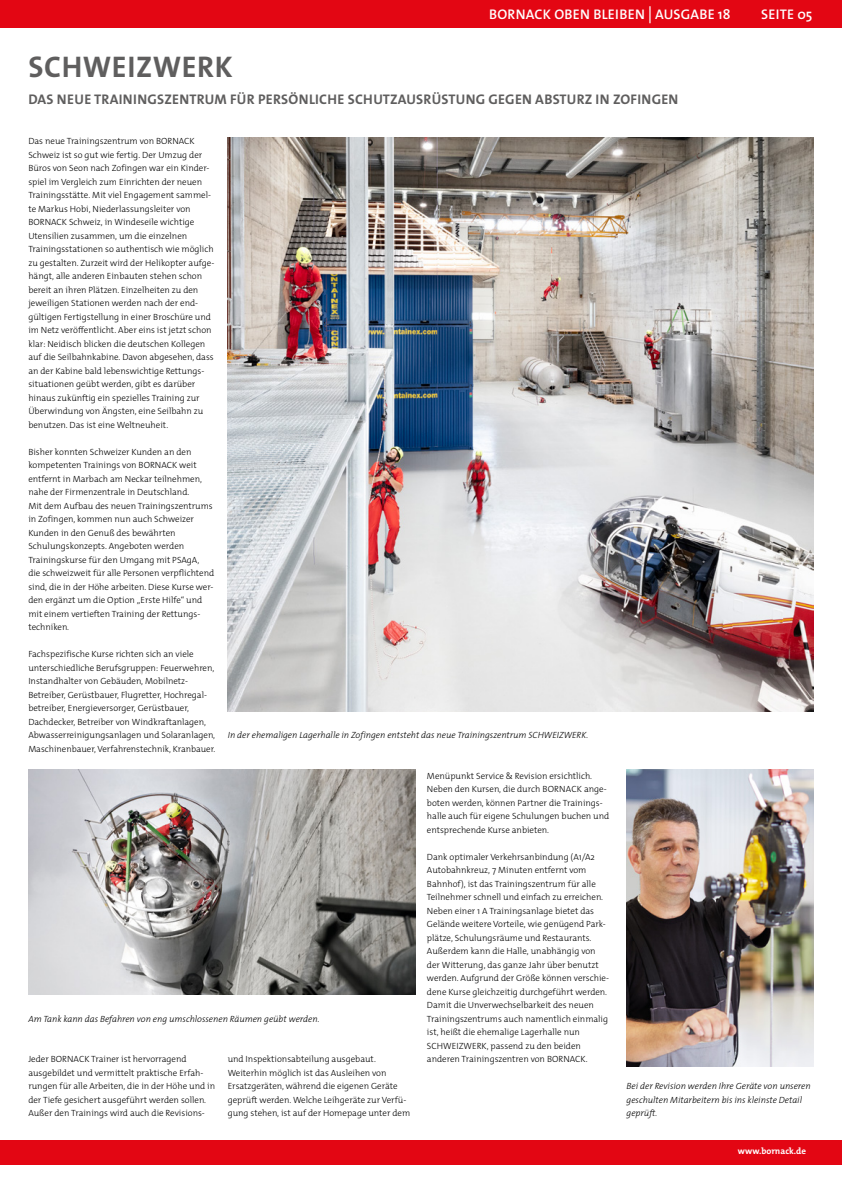
<style>
.page{position:relative;width:842px;height:1191px;background:#fff}
.page>*{position:absolute;margin:0;border:0;box-sizing:border-box;transform-origin:0 0}
.t1{font:700 30px "The Mix E2 s";letter-spacing:.02em;color:#5f5e5e}
.t2{font:700 14px "The Mix E2 s";letter-spacing:.02em;color:#5f5e5e}
.t3{font:600 14px "The Mix E2 s";letter-spacing:.02em;color:#fff}
.t4{font:300 9px/13.5px "The Mix E2 s";color:#000}
.t5{font:italic 300 9px/13.5px "The Mix E2 s";color:#000}
.t6{font:700 9px "The Mix E2 s";color:#fff}
</style>
<div class="page">
<div style="left:0;top:1140px;width:842px;height:24px;background:#e30613"></div>
<div style="left:0;top:0;width:842px;height:28px;background:#e30613"></div>
<img style="left:626px;top:769px;width:188px;height:297px">
<img style="left:28px;top:769px;width:387px;height:225px">
<img style="left:228px;top:137px;width:586px;height:574px">
<h2 class="t3" style="left:489px;top:5px;width:243px">BORNACK OBEN BLEIBEN│AUSGABE 18</h2>
<h2 class="t3" style="left:761px;top:5px;width:53px">SEITE 05</h2>
<h1 class="t1" style="left:29px;top:47px;width:205px">SCHWEIZWERK</h1>
<h2 class="t2" style="left:28px;top:90px;width:651px">DAS NEUE TRAININGSZENTRUM FÜR PERSÖNLICHE SCHUTZAUSRÜSTUNG GEGEN ABSTURZ IN ZOFINGEN</h2>
<p class="t4" style="left:28px;top:134px;width:187px">Das neue Trainingszentrum von BORNACK Schweiz ist so gut wie fertig. Der Umzug der Büros von Seon nach Zofingen war ein Kinder&shy;spiel im Vergleich zum Einrichten der neuen Trainingsstätte. Mit viel Engagement sammel&shy;te Markus Hobi, Niederlassungsleiter von BORNACK Schweiz, in Windeseile wichtige Utensilien zusammen, um die einzelnen Trainingsstationen so authentisch wie möglich zu gestalten. Zurzeit wird der Helikopter aufge&shy;hängt, alle anderen Einbauten stehen schon bereit an ihren Plätzen. Einzelheiten zu den jeweiligen Stationen werden nach der end&shy;gültigen Fertigstellung in einer Broschüre und im Netz veröffentlicht. Aber eins ist jetzt schon klar: Neidisch blicken die deutschen Kollegen auf die Seilbahnkabine. Davon abgesehen, dass an der Kabine bald lebenswichtige Rettungs&shy;situationen geübt werden, gibt es darüber hinaus zukünftig ein spezielles Training zur Überwindung von Ängsten, eine Seilbahn zu benutzen. Das ist eine Weltneuheit.</p>
<p class="t4" style="left:28px;top:445px;width:187px">Bisher konnten Schweizer Kunden an den kompetenten Trainings von BORNACK weit entfernt in Marbach am Neckar teilnehmen, nahe der Firmenzentrale in Deutschland.<br>Mit dem Aufbau des neuen Trainingszentrums in Zofingen, kommen nun auch Schweizer Kunden in den Genuß des bewährten Schulungskonzepts. Angeboten werden Trainingskurse für den Umgang mit PSAgA,<br>die schweizweit für alle Personen verpflichtend sind, die in der Höhe arbeiten. Diese Kurse wer&shy;den ergänzt um die Option „Erste Hilfe“ und mit einem vertieften Training der Rettungs&shy;techniken.</p>
<p class="t4" style="left:28px;top:647px;width:188px">Fachspezifische Kurse richten sich an viele unterschiedliche Berufsgruppen: Feuerwehren, Instandhalter von Gebäuden, Mobilnetz-Betreiber, Gerüstbauer, Flugretter, Hochregal&shy;betreiber, Energieversorger, Gerüstbauer, Dachdecker, Betreiber von Windkraftanlagen, Abwasserreinigungsanlagen und Solaranlagen, Maschinenbauer, Verfahrenstechnik, Kranbauer.</p>
<p class="t5" style="left:228px;top:728px;width:362px">In der ehemaligen Lagerhalle in Zofingen entsteht das neue Trainingszentrum SCHWEIZWERK.</p>
<p class="t5" style="left:28px;top:1012px;width:293px">Am Tank kann das Befahren von eng umschlossenen Räumen geübt werden.</p>
<p class="t4" style="left:28px;top:1052px;width:188px">Jeder BORNACK Trainer ist hervorragend ausgebildet und vermittelt praktische Erfah&shy;rungen für alle Arbeiten, die in der Höhe und in der Tiefe gesichert ausgeführt werden sollen.<br>Außer den Trainings wird auch die Revisions-</p>
<p class="t4" style="left:228px;top:1052px;width:184px">und Inspektionsabteilung ausgebaut.<br>Weiterhin möglich ist das Ausleihen von Ersatzgeräten, während die eigenen Geräte geprüft werden. Welche Leihgeräte zur Verfü&shy;gung stehen, ist auf der Homepage unter dem</p>
<p class="t4" style="left:427px;top:769px;width:184px">Menüpunkt Service &amp; Revision ersichtlich.<br>Neben den Kursen, die durch BORNACK ange&shy;boten werden, können Partner die Trainings&shy;halle auch für eigene Schulungen buchen und entsprechende Kurse anbieten.</p>
<p class="t4" style="left:427px;top:850px;width:184px">Dank optimaler Verkehrsanbindung (A1/A2<br>Autobahnkreuz, 7 Minuten entfernt vom Bahnhof), ist das Trainingszentrum für alle Teilnehmer schnell und einfach zu erreichen.<br>Neben einer 1 A Trainingsanlage bietet das Gelände weitere Vorteile, wie genügend Park&shy;plätze, Schulungsräume und Restaurants.<br>Außerdem kann die Halle, unabhängig von der Witterung, das ganze Jahr über benutzt werden. Aufgrund der Größe können verschie&shy;dene Kurse gleichzeitig durchgeführt werden.<br>Damit die Unverwechselbarkeit des neuen Trainingszentrums auch namentlich einmalig ist, heißt die ehemalige Lagerhalle nun SCHWEIZWERK, passend zu den beiden anderen Trainingszentren von BORNACK.</p>
<p class="t5" style="left:626px;top:1079px;width:186px">Bei der Revision werden Ihre Geräte von unseren geschulten Mitarbeitern bis ins kleinste Detail geprüft.</p>
<p class="t6" style="left:738px;top:1145px;width:70px">www.bornack.de</p>
</div>
